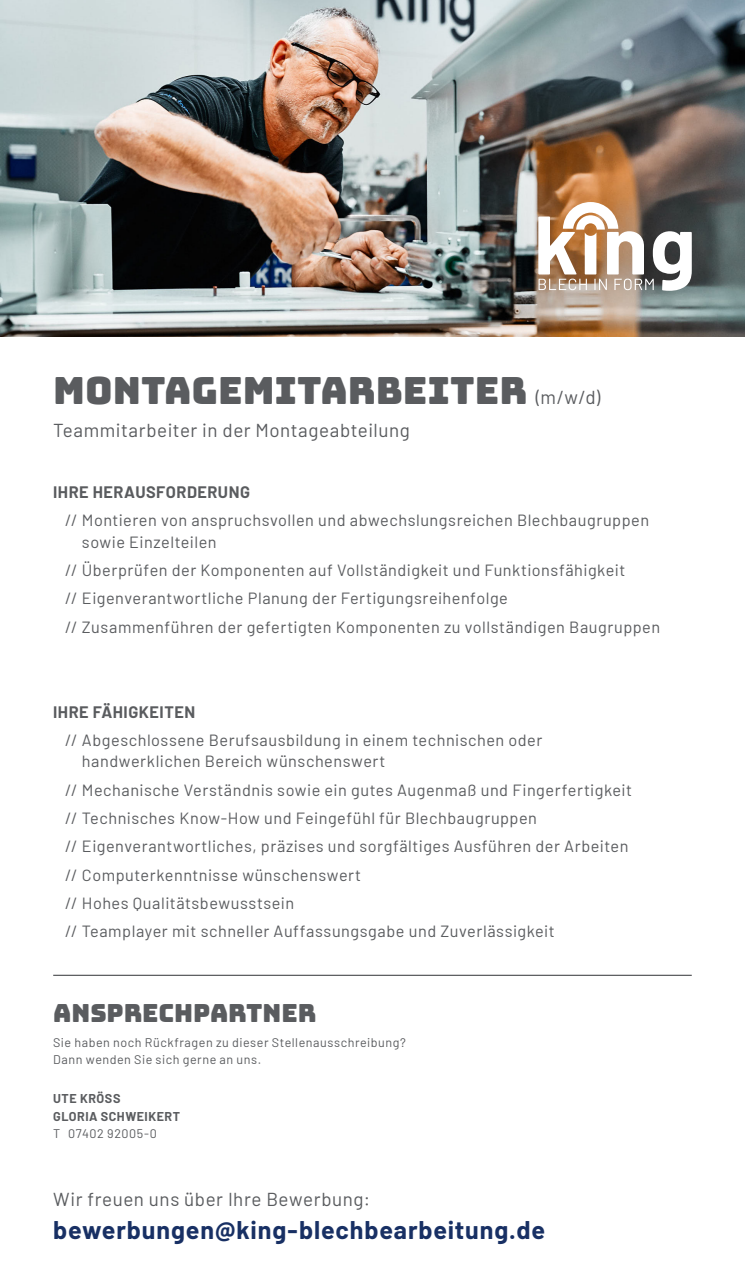
<style>
.page{position:relative;width:745px;height:1276px;background:#fff}
.page>*{position:absolute;margin:0;border:0;box-sizing:border-box;transform-origin:0 0}
.t1{font:37.5px "Bungee";color:#5a5c5f}
.t2{font:700 25px "Barlow";letter-spacing:.035em;color:#183064}
.t3{font:25px "Bungee";color:#5a5c5f}
.t4{font:18.75px "Barlow";letter-spacing:.03em;color:#5a5c5f}
.t5{font:16.25px/28.4px "Barlow";letter-spacing:.03em;color:#5a5c5f}
.t6{font:700 16.25px "Barlow";letter-spacing:.03em;color:#5a5c5f}
.t7{font:12.5px/17.5px "Barlow";letter-spacing:.045em;color:#5a5c5f}
.t8{font:700 12.5px/17.5px "Barlow";letter-spacing:.04em;color:#5a5c5f}
.s1{font-family:"Barlow";font-size:18.75px}
</style>
<div class="page">
<img style="left:0;top:0;width:744px;height:337px">
<svg style="left:538px;top:202px;width:153px;height:89px"></svg>
<hr style="left:53px;top:974px;width:638px;height:2px;background:#5a5c5f">
<h1 class="t1" style="left:53px;top:369px;width:548px">MONTAGEMITARBEITER <span class="s1">(m/w/d)</span></h1>
<p class="t4" style="left:53px;top:417px;width:358px">Teammitarbeiter in der Montageabteilung</p>
<p class="t6" style="left:53px;top:480px;width:198px">IHRE HERAUSFORDERUNG</p>
<p class="t5" style="left:82px;top:508px;width:568px;line-height:21.2px;text-indent:-17px">// Montieren von anspruchsvollen und abwechslungsreichen Blechbaugruppen sowie Einzelteilen</p>
<p class="t5" style="left:65px;top:554px;width:596px">// Überprüfen der Komponenten auf Vollständigkeit und Funktionsfähigkeit<br>// Eigenverantwortliche Planung der Fertigungsreihenfolge<br>// Zusammenführen der gefertigten Komponenten zu vollständigen Baugruppen</p>
<p class="t6" style="left:53px;top:700px;width:143px">IHRE FÄHIGKEITEN</p>
<p class="t5" style="left:82px;top:728px;width:461px;line-height:21.2px;text-indent:-17px">// Abgeschlossene Berufsausbildung in einem technischen oder handwerklichen Bereich wünschenswert</p>
<p class="t5" style="left:65px;top:774px;width:568px">// Mechanische Verständnis sowie ein gutes Augenmaß und Fingerfertigkeit // Technisches Know-How und Feingefühl für Blechbaugruppen<br>// Eigenverantwortliches, präzises und sorgfältiges Ausführen der Arbeiten // Computerkenntnisse wünschenswert<br>// Hohes Qualitätsbewusstsein<br>// Teamplayer mit schneller Auffassungsgabe und Zuverlässigkeit</p>
<h2 class="t3" style="left:53px;top:999px;width:264px">ANSPRECHPARTNER</h2>
<p class="t7" style="left:53px;top:1032px;width:354px">Sie haben noch Rückfragen zu dieser Stellenausschreibung?<br>Dann wenden Sie sich gerne an uns.</p>
<p class="t8" style="left:53px;top:1089px;width:128px">UTE KRÖSS<br>GLORIA SCHWEIKERT</p>
<p class="t7" style="left:53px;top:1124px;width:105px">T 07402 92005-0</p>
<p class="t4" style="left:53px;top:1185px;width:318px">Wir freuen uns über Ihre Bewerbung:</p>
<h2 class="t2" style="left:53px;top:1211px;width:493px">bewerbungen@king-blechbearbeitung.de</h2>
</div>
